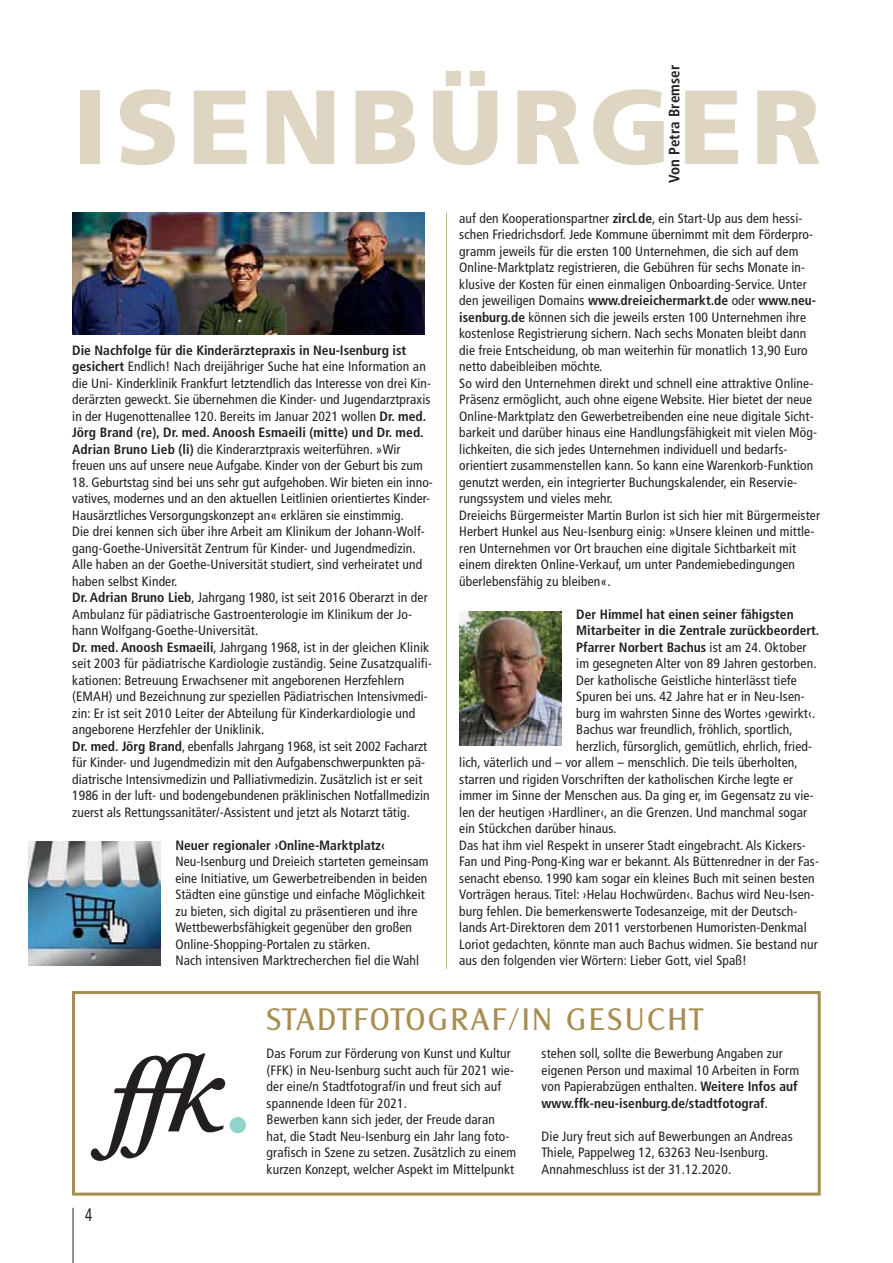
<style>
.page{position:relative;width:893px;height:1263px;background:#fff}
.page>*{position:absolute;margin:0;border:0;box-sizing:border-box;transform-origin:0 0}
.t1{font:900 105px "Frutiger LT Pro";letter-spacing:.075em;color:#dfd5c3}
.t2{font:30px "Clear Gothic Serial";letter-spacing:.1em;color:#a78d50}
.t3{font:condensed 18px "Frutiger LT Pro";color:#231f20;scale:.81 1}
.t4{font:700 condensed 15px "Frutiger LT Pro";letter-spacing:.01em;color:#231f20}
.t5{font:condensed 13.5px/16.5px "Frutiger LT Pro";letter-spacing:.01em;color:#231f20}
.t6{font:700 condensed 13.5px "Frutiger LT Pro";color:#231f20}
.s1{font-weight:700}
.s2{font-weight:400}
</style>
<div class="page">
<hr style="left:72px;top:1208px;width:2px;height:55px;background:#6d6e70">
<hr style="left:446px;top:213px;width:1px;height:756px;background:#c6b694">
<img style="left:72px;top:213px;width:353px;height:121px">
<svg style="left:29px;top:965px;width:131px;height:1px"></svg>
<img style="left:29px;top:841px;width:131px;height:124px">
<img style="left:459px;top:612px;width:102px;height:133px">
<div style="left:72px;top:991px;width:749px;height:204px;border:3px solid #a78d50"></div>
<div style="left:230px;top:1117px;width:16px;height:16px;background:#91d3ca;border-radius:50%"></div>
<svg style="left:91px;top:1053px;width:134px;height:108px"></svg>
<p class="t4" style="left:667px;top:183px;width:119px;rotate:-90deg">Von Petra Bremser</p>
<h1 class="t1" style="left:72px;top:66px;width:750px">ISENBÜRGER</h1>
<p class="t5" style="left:72px;top:342px;width:360px"><span class="s1">Die Nachfolge für die Kinderärztepraxis in Neu-Isenburg ist gesichert</span> Endlich! Nach dreijähriger Suche hat eine Information an die Uni- Kinderklinik Frankfurt letztendlich das Interesse von drei Kin&shy;derärzten geweckt. Sie übernehmen die Kinder- und Jugendarztpraxis in der Hugenottenallee 120. Bereits im Januar 2021 wollen <span class="s1">Dr. med.<br>Jörg Brand (re), Dr. med. Anoosh Esmaeili (mitte) und Dr. med.<br>Adrian Bruno Lieb (li)</span> die Kinderarztpraxis weiterführen. »Wir freuen uns auf unsere neue Aufgabe. Kinder von der Geburt bis zum</p>
<p class="t5" style="left:72px;top:474px;width:362px">18. Geburtstag sind bei uns sehr gut aufgehoben. Wir bieten ein inno&shy;vatives, modernes und an den aktuellen Leitlinien orientiertes Kinder-Hausärztliches Versorgungskonzept an« erklären sie einstimmig.<br>Die drei kennen sich über ihre Arbeit am Klinikum der Johann-Wolf&shy;gang-Goethe-Universität Zentrum für Kinder- und Jugendmedizin.<br>Alle haben an der Goethe-Universität studiert, sind verheiratet und haben selbst Kinder.<br><span class="s1">Dr. Adrian Bruno Lieb</span>, Jahrgang 1980, ist seit 2016 Oberarzt in der Ambulanz für pädiatrische Gastroenterologie im Klinikum der Jo&shy;hann Wolfgang-Goethe-Universität.<br><span class="s1">Dr. med. Anoosh Esmaeili</span>, Jahrgang 1968, ist in der gleichen Klinik seit 2003 für pädiatrische Kardiologie zuständig. Seine Zusatzqualifi&shy;kationen: Betreuung Erwachsener mit angeborenen Herzfehlern (EMAH) und Bezeichnung zur speziellen Pädiatrischen Intensivmedi&shy;zin: Er ist seit 2010 Leiter der Abteilung für Kinderkardiologie und angeborene Herzfehler der Uniklinik.<br><span class="s1">Dr. med. Jörg Brand</span>, ebenfalls Jahrgang 1968, ist seit 2002 Facharzt für Kinder- und Jugendmedizin mit den Aufgabenschwerpunkten pä&shy;diatrische Intensivmedizin und Palliativmedizin. Zusätzlich ist er seit 1986 in der luft- und bodengebundenen präklinischen Notfallmedizin zuerst als Rettungssanitäter/-Assistent und jetzt als Notarzt tätig.</p>
<p class="t6" style="left:175px;top:838px;width:211px">Neuer regionaler ›Online-Marktplatz‹</p>
<p class="t5" style="left:175px;top:854px;width:255px">Neu-Isenburg und Dreieich starteten gemeinsam eine Initiative, um Gewerbetreibenden in beiden Städten eine günstige und einfache Möglichkeit zu bieten, sich digital zu präsentieren und ihre Wettbewerbsfähigkeit gegenüber den großen Online-Shopping-Portalen zu stärken.<br>Nach intensiven Marktrecherchen fiel die Wahl</p>
<p class="t5" style="left:459px;top:210px;width:362px">auf den Kooperationspartner <span class="s1">zircl.de</span>, ein Start-Up aus dem hessi&shy;schen Friedrichsdorf. Jede Kommune übernimmt mit dem Förderpro&shy;gramm jeweils für die ersten 100 Unternehmen, die sich auf dem Online-Marktplatz registrieren, die Gebühren für sechs Monate in&shy;klusive der Kosten für einen einmaligen Onboarding-Service. Unter den jeweiligen Domains <span class="s1">www.dreieichermarkt.de</span> oder <span class="s1">www.neu&shy;isenburg.de</span> können sich die jeweils ersten 100 Unternehmen ihre kostenlose Registrierung sichern. Nach sechs Monaten bleibt dann die freie Entscheidung, ob man weiterhin für monatlich 13,90 Euro netto dabeibleiben möchte.<br>So wird den Unternehmen direkt und schnell eine attraktive Online-Präsenz ermöglicht, auch ohne eigene Website. Hier bietet der neue Online-Marktplatz den Gewerbetreibenden eine neue digitale Sicht&shy;barkeit und darüber hinaus eine Handlungsfähigkeit mit vielen Mög&shy;lichkeiten, die sich jedes Unternehmen individuell und bedarfs - orientiert zusammenstellen kann. So kann eine Warenkorb-Funktion genutzt werden, ein integrierter Buchungskalender, ein Reservie&shy;rungssystem und vieles mehr.<br>Dreieichs Bürgermeister Martin Burlon ist sich hier mit Bürgermeister Herbert Hunkel aus Neu-Isenburg einig: »Unsere kleinen und mittle&shy;ren Unternehmen vor Ort brauchen eine digitale Sichtbarkeit mit einem direkten Online-Verkauf, um unter Pandemiebedingungen überlebensfähig zu bleiben«.</p>
<p class="t6" style="left:576px;top:607px;width:219px">Der Himmel hat einen seiner fähigsten</p>
<p class="t6" style="left:576px;top:624px;width:245px">Mitarbeiter in die Zentrale zurückbeordert.</p>
<p class="t6" style="left:576px;top:640px;width:232px">Pfarrer Norbert Bachus <span class="s2">ist am 24. Oktober</span></p>
<p class="t5" style="left:576px;top:656px;width:242px">im gesegneten Alter von 89 Jahren gestorben.</p>
<p class="t5" style="left:576px;top:672px;width:222px">Der katholische Geistliche hinterlässt tiefe</p>
<p class="t5" style="left:576px;top:689px;width:230px">Spuren bei uns. 42 Jahre hat er in Neu-Isen-</p>
<p class="t5" style="left:576px;top:705px;width:240px">burg im wahrsten Sinne des Wortes ›gewirkt‹.</p>
<p class="t5" style="left:576px;top:722px;width:218px">Bachus war freundlich, fröhlich, sportlich,</p>
<p class="t5" style="left:576px;top:738px;width:237px">herzlich, fürsorglich, gemütlich, ehrlich, fried-</p>
<p class="t5" style="left:459px;top:755px;width:340px">lich, väterlich und – vor allem – menschlich. Die teils überholten,</p>
<p class="t5" style="left:459px;top:771px;width:335px">starren und rigiden Vorschriften der katholischen Kirche legte er</p>
<p class="t5" style="left:459px;top:788px;width:356px">immer im Sinne der Menschen aus. Da ging er, im Gegensatz zu vie-</p>
<p class="t5" style="left:459px;top:804px;width:349px">len der heutigen ›Hardliner‹, an die Grenzen. Und manchmal sogar</p>
<p class="t5" style="left:459px;top:821px;width:159px">ein Stückchen darüber hinaus.</p>
<p class="t5" style="left:459px;top:837px;width:348px">Das hat ihm viel Respekt in unserer Stadt eingebracht. Als Kickers-</p>
<p class="t5" style="left:459px;top:854px;width:361px">Fan und Ping-Pong-King war er bekannt. Als Büttenredner in der Fas-</p>
<p class="t5" style="left:459px;top:870px;width:357px">senacht ebenso. 1990 kam sogar ein kleines Buch mit seinen besten</p>
<p class="t5" style="left:459px;top:887px;width:357px">Vorträgen heraus. Titel: ›Helau Hochwürden‹. Bachus wird Neu-Isen-</p>
<p class="t5" style="left:459px;top:903px;width:340px">burg fehlen. Die bemerkenswerte Todesanzeige, mit der Deutsch-</p>
<p class="t5" style="left:459px;top:920px;width:349px">lands Art-Direktoren dem 2011 verstorbenen Humoristen-Denkmal</p>
<p class="t5" style="left:459px;top:936px;width:360px">Loriot gedachten, könnte man auch Bachus widmen. Sie bestand nur</p>
<p class="t5" style="left:459px;top:953px;width:289px">aus den folgenden vier Wörtern: Lieber Gott, viel Spaß!</p>
<h2 class="t2" style="left:267px;top:1009px;width:437px">STADTFOTOGRAF/IN GESUCHT</h2>
<h3 class="t3" style="left:85px;top:1206px;width:10px">4</h3>
<p class="t5" style="left:267px;top:1046px;width:251px">Das Forum zur Förderung von Kunst und Kultur (FFK) in Neu-Isenburg sucht auch für 2021 wie&shy;der eine/n Stadtfotograf/in und freut sich auf spannende Ideen für 2021.<br>Bewerben kann sich jeder, der Freude daran hat, die Stadt Neu-Isenburg ein Jahr lang foto&shy;grafisch in Szene zu setzen. Zusätzlich zu einem kurzen Konzept, welcher Aspekt im Mittelpunkt</p>
<p class="t5" style="left:542px;top:1046px;width:259px">stehen soll, sollte die Bewerbung Angaben zur eigenen Person und maximal 10 Arbeiten in Form von Papierabzügen enthalten. <span class="s1">Weitere Infos auf www.ffk-neu-isenburg.de/stadtfotograf</span>.</p>
<p class="t5" style="left:542px;top:1128px;width:252px">Die Jury freut sich auf Bewerbungen an Andreas<br>Thiele, Pappelweg 12, 63263 Neu-Isenburg.<br>Annahmeschluss ist der 31.12.2020.</p>
</div>
